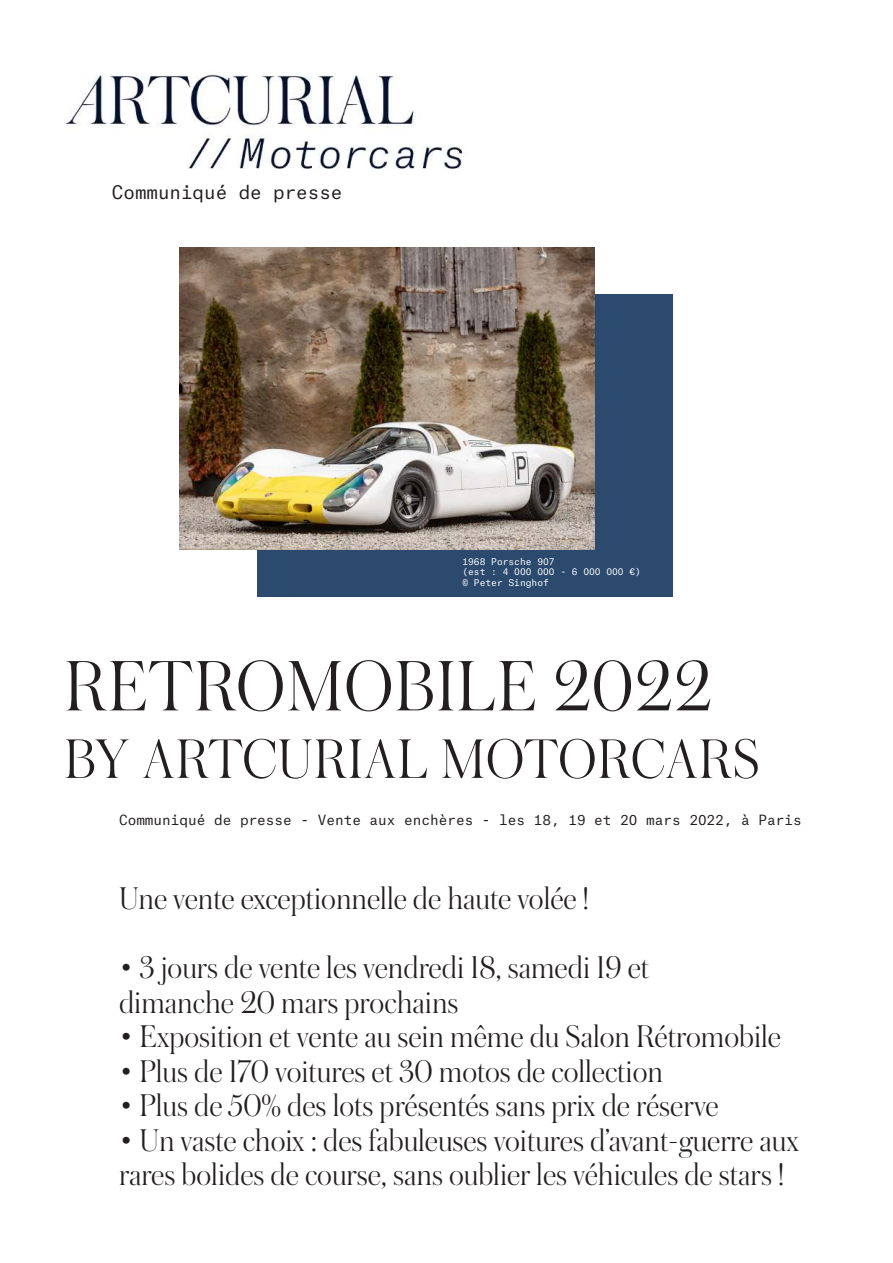
<style>
.page{position:relative;width:893px;height:1263px;background:#fff}
.page>*{position:absolute;margin:0;border:0;box-sizing:border-box;transform-origin:0 0}
.t1{font:300 75px "Austin Artcurial";letter-spacing:.015em;color:#231f20}
.t2{font:300 58.5px "Austin Artcurial";letter-spacing:.015em;color:#231f20}
.t3{font:300 33px/34.5px "Austin Artcurial";color:#231f20}
.t4{font:18px "Atlas Typewriter";color:#231f20}
.t5{font:13.5px "Atlas Typewriter";color:#231f20}
.t6{font:9px/10.8px "Atlas Typewriter";color:#fff}
</style>
<div class="page">
<div style="left:257px;top:294px;width:415px;height:303px;background:#2b4a6d"></div>
<img style="left:65px;top:74px;width:398px;height:95px">
<img style="left:180px;top:248px;width:415px;height:302px">
<p class="t4" style="left:112px;top:177px;width:232px">Communiqué de presse</p>
<p class="t6" style="left:462px;top:555px;width:180px">1968 Porsche 907<br>(est : 4 000 000 - 6 000 000 €) © Peter Singhof</p>
<h1 class="t1" style="left:64px;top:636px;width:649px">RETROMOBILE 2022</h1>
<h2 class="t2" style="left:64px;top:720px;width:416px">by artcurial motor</h2>
<h2 class="t2" style="left:631px;top:720px;width:98px">cars</h2>
<p class="t5" style="left:119px;top:808px;width:684px">Communiqué de presse - Vente aux enchères - les 18, 19 et 20 mars 2022, à Paris</p>
<p class="t3" style="left:119px;top:880px;width:471px">Une vente exceptionnelle de haute volée !</p>
<p class="t3" style="left:119px;top:949px;width:532px">• 3 jours de vente les vendredi 18, samedi 19 et dimanche 20 mars prochains</p>
<p class="t3" style="left:119px;top:1018px;width:663px">• Exposition et vente au sein même du Salon Rétromobile</p>
<p class="t3" style="left:119px;top:1053px;width:545px">• Plus de 170 voitures et 30 motos de collection</p>
<p class="t3" style="left:119px;top:1087px;width:601px">• Plus de 50% des lots présentés sans prix de réserve</p>
<p class="t3" style="left:119px;top:1122px;width:681px">• Un vaste choix : des fabuleuses voitures d’avant-guerre aux rares bolides de course, sans oublier les véhicules de stars !</p>
</div>
